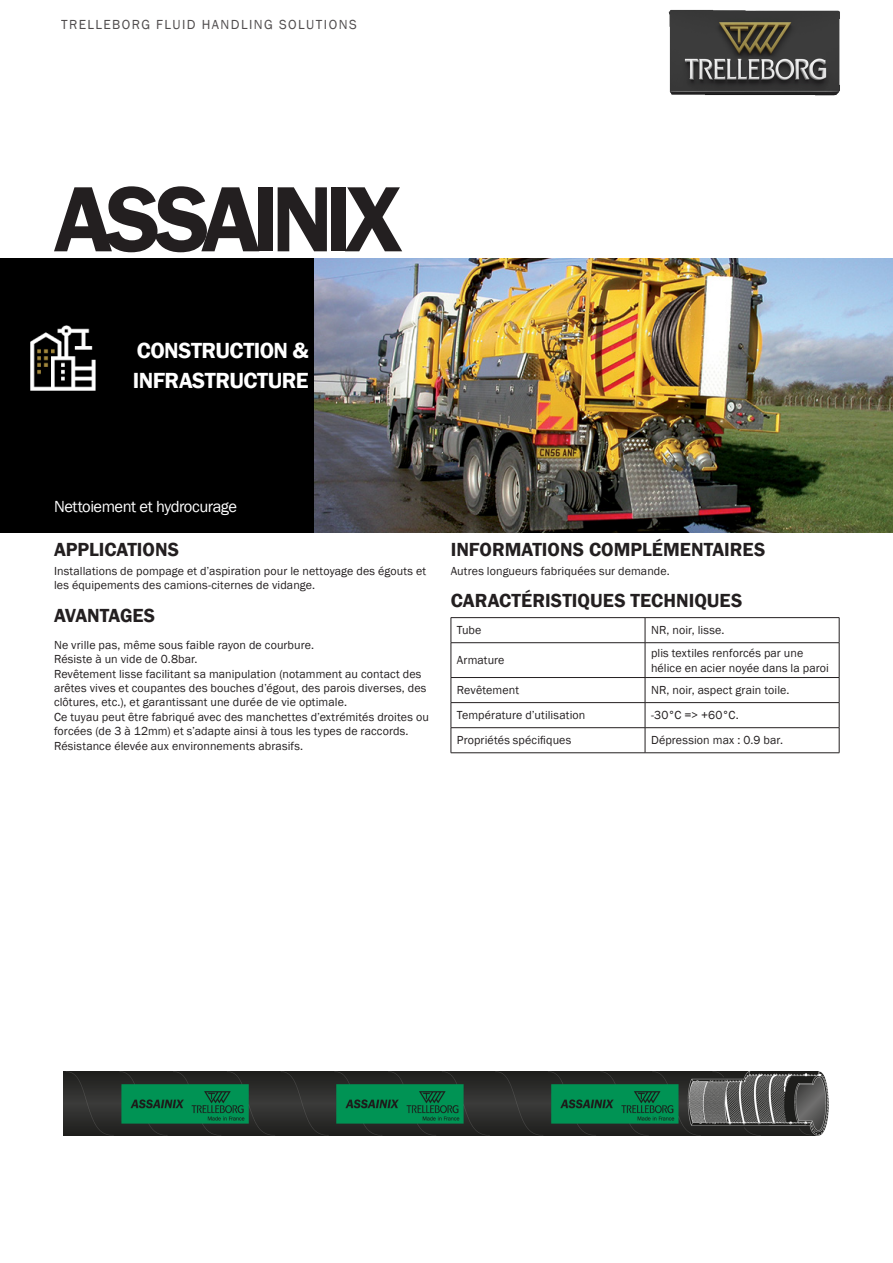
<style>
.page{position:relative;width:893px;height:1263px;background:#fff}
.page>*{position:absolute;margin:0;border:0;box-sizing:border-box;transform-origin:0 0}
._002_PRODUCT_NAME_1{font:600 96px "Franklin Gothic";letter-spacing:-.085em;color:#231f20}
._004_MARKET_SEGMENT{font:600 22.5px/30px "Franklin Gothic";letter-spacing:-.025em;color:#fff}
.Title_Bold{font:600 19.5px "Franklin Gothic";color:#231f20}
._005_APPLICATION{font:16.5px "Franklin Gothic";letter-spacing:-.03em;color:#fff}
.t1{font:13.5px "Franklin Gothic";letter-spacing:.105em;color:#231f20}
._006_TITRE{font:12px/14.4px "Franklin Gothic";letter-spacing:.01em;color:#231f20}
.TableBody{font:12px/14.4px "Franklin Gothic";letter-spacing:.01em;color:#231f20}
.Text_8_PT{font:12px/14.4px "Franklin Gothic";letter-spacing:.01em;color:#231f20}
</style>
<div class="page">
<div style="left:0;top:258px;width:315px;height:275px;background:#000"></div>
<img style="left:668px;top:9px;width:172px;height:87px">
<hr style="left:451px;top:617px;width:194px;height:1px;background:#231f20">
<svg style="left:451px;top:618px;width:1px;height:24px"></svg>
<hr style="left:645px;top:617px;width:194px;height:1px;background:#231f20">
<svg style="left:645px;top:618px;width:1px;height:24px"></svg>
<svg style="left:839px;top:618px;width:1px;height:24px"></svg>
<hr style="left:451px;top:642px;width:194px;height:1px;background:#231f20">
<hr style="left:451px;top:643px;width:1px;height:34px;background:#231f20">
<hr style="left:645px;top:642px;width:194px;height:1px;background:#231f20">
<hr style="left:645px;top:643px;width:1px;height:34px;background:#231f20">
<hr style="left:839px;top:643px;width:1px;height:34px;background:#231f20">
<hr style="left:451px;top:677px;width:194px;height:1px;background:#231f20">
<hr style="left:645px;top:677px;width:194px;height:1px;background:#231f20">
<hr style="left:451px;top:702px;width:194px;height:1px;background:#231f20">
<hr style="left:645px;top:702px;width:194px;height:1px;background:#231f20">
<hr style="left:451px;top:727px;width:194px;height:1px;background:#231f20">
<svg style="left:451px;top:678px;width:1px;height:74px"></svg>
<hr style="left:645px;top:727px;width:194px;height:1px;background:#231f20">
<svg style="left:645px;top:678px;width:1px;height:74px"></svg>
<svg style="left:839px;top:678px;width:1px;height:75px"></svg>
<hr style="left:451px;top:752px;width:194px;height:1px;background:#231f20">
<hr style="left:645px;top:752px;width:194px;height:1px;background:#231f20">
<img style="left:64px;top:1072px;width:765px;height:64px">
<img style="left:315px;top:258px;width:578px;height:275px">
<p class="t1" style="left:61px;top:16px;width:297px">TRELLEBORG FLUID HANDLING SOLUTIONS</p>
<p class="_002_PRODUCT_NAME_1" style="left:54px;top:160px;width:350px">ASSAINIX</p>
<p class="_004_MARKET_SEGMENT" style="left:133px;top:335px;width:177px">CONSTRUCTION &amp;<br>INFRASTRUCTURE</p>
<p class="_005_APPLICATION" style="left:54px;top:496px;width:185px">Nettoiement et hydrocurage</p>
<p class="Title_Bold" style="left:54px;top:538px;width:127px">APPLICATIONS</p>
<p class="Text_8_PT" style="left:54px;top:564px;width:374px">Installations de pompage et d’aspiration pour le nettoyage des égouts et les équipements des camions-citernes de vidange.</p>
<p class="Title_Bold" style="left:54px;top:603px;width:103px">AVANTAGES</p>
<p class="_006_TITRE" style="left:54px;top:638px;width:376px">Ne vrille pas, même sous faible rayon de courbure.<br>Résiste à un vide de 0.8bar.<br>Revêtement lisse facilitant sa manipulation (notamment au contact des arêtes vives et coupantes des bouches d’égout, des parois diverses, des clôtures, etc.), et garantissant une durée de vie optimale.<br>Ce tuyau peut être fabriqué avec des manchettes d’extrémités droites ou forcées (de 3 à 12mm) et s’adapte ainsi à tous les types de raccords.<br>Résistance élevée aux environnements abrasifs.</p>
<p class="Title_Bold" style="left:451px;top:538px;width:316px">INFORMATIONS COMPLÉMENTAIRES</p>
<p class="Text_8_PT" style="left:451px;top:564px;width:221px">Autres longueurs fabriquées sur demande.</p>
<p class="Title_Bold" style="left:451px;top:589px;width:293px">CARACTÉRISTIQUES TECHNIQUES</p>
<p class="TableBody" style="left:457px;top:623px;width:26px">Tube</p>
<p class="TableBody" style="left:651px;top:623px;width:75px">NR, noir, lisse.</p>
<p class="TableBody" style="left:457px;top:653px;width:49px">Armature</p>
<p class="TableBody" style="left:651px;top:646px;width:179px">plis textiles renforcés par une hélice en acier noyée dans la paroi</p>
<p class="TableBody" style="left:457px;top:683px;width:64px">Revêtement</p>
<p class="TableBody" style="left:651px;top:683px;width:140px">NR, noir, aspect grain toile.</p>
<p class="TableBody" style="left:457px;top:708px;width:130px">Température d’utilisation</p>
<p class="TableBody" style="left:651px;top:708px;width:89px">-30°C =&gt; +60°C.</p>
<p class="TableBody" style="left:457px;top:733px;width:116px">Propriétés spécifiques</p>
<p class="TableBody" style="left:651px;top:733px;width:133px">Dépression max : 0.9 bar.</p>
</div>
